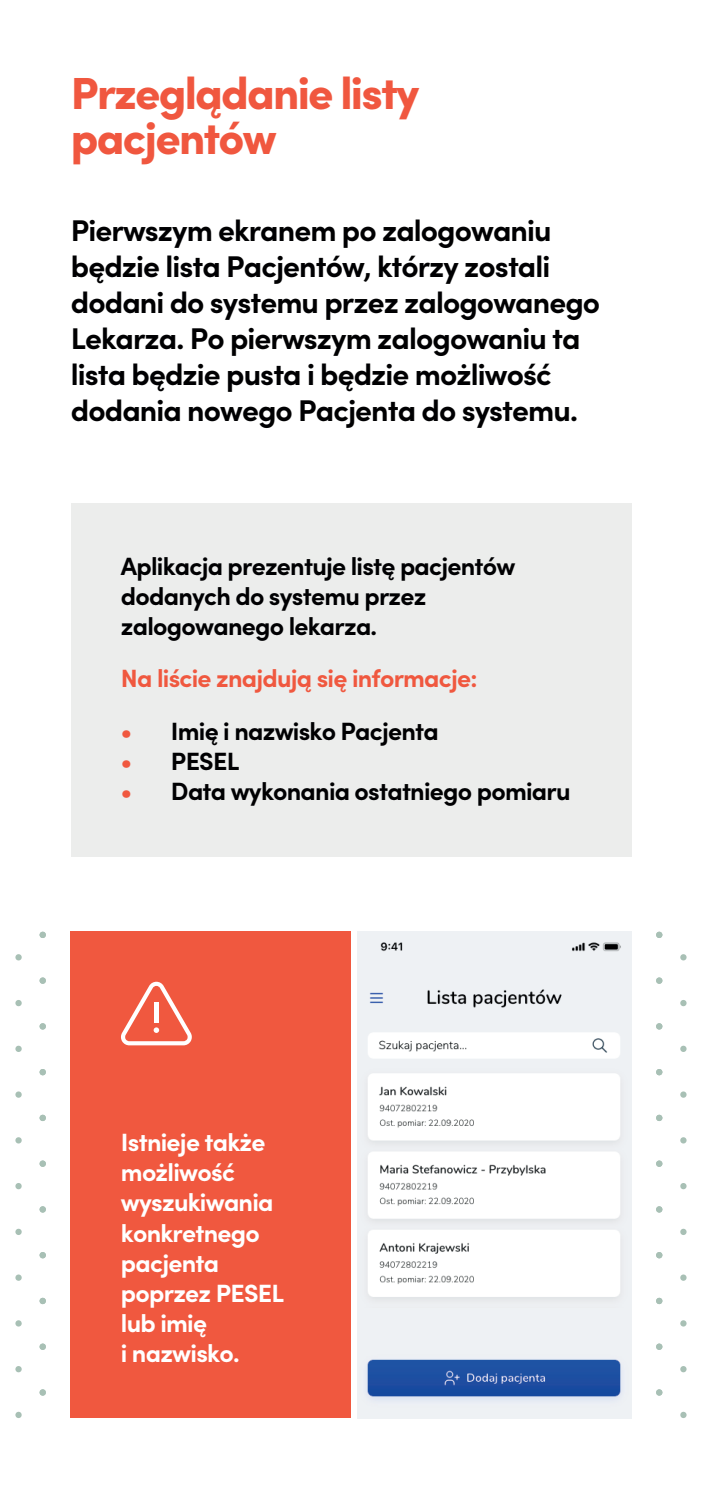
<style>
.page{position:relative;width:702px;height:1489px;background:#fff}
.page>*{position:absolute;margin:0;border:0;box-sizing:border-box;transform-origin:0 0}
.t1{font:900 45px/45px "Sofia Pro";letter-spacing:-.04em;color:#f0573f}
.t2{font:700 30px/36px "Sofia Pro";letter-spacing:-.03em;color:#000002}
.t3{font:700 25px/30px "Sofia Pro";letter-spacing:-.03em;color:#000002}
.t4{font:700 25px/30px "Sofia Pro";letter-spacing:-.03em;color:#fff}
.t5{font:700 25px/52.5px "Sofia Pro";letter-spacing:-.03em;color:#f0583f}
</style>
<div class="page">
<div style="left:71px;top:503px;width:560px;height:353px;background:#ecedec"></div>
<div style="left:71px;top:931px;width:280px;height:486px;background:#f0583f"></div>
<svg style="left:121px;top:981px;width:71px;height:64px"></svg>
<img style="left:357px;top:931px;width:274px;height:486px">
<svg style="left:40px;top:1023px;width:6px;height:6px"></svg>
<svg style="left:15px;top:1045px;width:7px;height:6px"></svg>
<svg style="left:40px;top:1069px;width:6px;height:6px"></svg>
<svg style="left:15px;top:1091px;width:7px;height:6px"></svg>
<svg style="left:40px;top:1114px;width:6px;height:6px"></svg>
<svg style="left:15px;top:1137px;width:7px;height:6px"></svg>
<svg style="left:40px;top:1160px;width:6px;height:6px"></svg>
<svg style="left:15px;top:1183px;width:7px;height:6px"></svg>
<svg style="left:40px;top:1206px;width:6px;height:6px"></svg>
<svg style="left:15px;top:1228px;width:7px;height:6px"></svg>
<svg style="left:40px;top:1252px;width:6px;height:6px"></svg>
<svg style="left:15px;top:1274px;width:7px;height:6px"></svg>
<svg style="left:40px;top:1297px;width:6px;height:6px"></svg>
<svg style="left:15px;top:1320px;width:7px;height:6px"></svg>
<svg style="left:40px;top:1343px;width:6px;height:6px"></svg>
<svg style="left:15px;top:1366px;width:7px;height:6px"></svg>
<svg style="left:40px;top:1389px;width:6px;height:6px"></svg>
<svg style="left:15px;top:1411px;width:7px;height:6px"></svg>
<svg style="left:40px;top:931px;width:6px;height:7px"></svg>
<svg style="left:15px;top:954px;width:7px;height:6px"></svg>
<svg style="left:40px;top:977px;width:6px;height:6px"></svg>
<svg style="left:15px;top:1000px;width:7px;height:6px"></svg>
<svg style="left:656px;top:1023px;width:6px;height:6px"></svg>
<svg style="left:680px;top:1045px;width:6px;height:6px"></svg>
<svg style="left:656px;top:1069px;width:6px;height:6px"></svg>
<svg style="left:680px;top:1091px;width:6px;height:6px"></svg>
<svg style="left:656px;top:1114px;width:6px;height:6px"></svg>
<svg style="left:680px;top:1137px;width:6px;height:6px"></svg>
<svg style="left:656px;top:1160px;width:6px;height:6px"></svg>
<svg style="left:680px;top:1183px;width:6px;height:6px"></svg>
<svg style="left:656px;top:1206px;width:6px;height:6px"></svg>
<svg style="left:680px;top:1228px;width:6px;height:6px"></svg>
<svg style="left:656px;top:1252px;width:6px;height:6px"></svg>
<svg style="left:680px;top:1274px;width:6px;height:6px"></svg>
<svg style="left:656px;top:1297px;width:6px;height:6px"></svg>
<svg style="left:680px;top:1320px;width:6px;height:6px"></svg>
<svg style="left:656px;top:1343px;width:6px;height:6px"></svg>
<svg style="left:680px;top:1366px;width:6px;height:6px"></svg>
<svg style="left:656px;top:1389px;width:6px;height:6px"></svg>
<svg style="left:680px;top:1411px;width:6px;height:6px"></svg>
<svg style="left:656px;top:931px;width:6px;height:7px"></svg>
<svg style="left:680px;top:954px;width:6px;height:6px"></svg>
<svg style="left:656px;top:977px;width:6px;height:6px"></svg>
<svg style="left:680px;top:1000px;width:6px;height:6px"></svg>
<h1 class="t1" style="left:71px;top:66px;width:350px">Przeglądanie listy pacjentów</h1>
<p class="t2" style="left:71px;top:210px;width:530px">Pierwszym ekranem po zalogowaniu będzie lista Pacjentów, którzy zostali dodani do systemu przez zalogowanego Lekarza. Po pierwszym zalogowaniu ta lista będzie pusta i będzie możliwość dodania nowego Pacjenta do systemu.</p>
<p class="t3" style="left:121px;top:549px;width:396px">Aplikacja prezentuje listę pacjentów dodanych do systemu przez zalogowanego lekarza.</p>
<p class="t5" style="left:121px;top:650px;width:358px">Na liście znajdują się informacje: •</p>
<p class="t5" style="left:121px;top:744px;width:13px;line-height:30px">• •</p>
<p class="t3" style="left:171px;top:714px;width:401px">Imię i nazwisko Pacjenta<br>PESEL<br>Data wykonania ostatniego pomiaru</p>
<p class="t4" style="left:121px;top:1125px;width:165px">Istnieje także możliwość wyszukiwania konkretnego pacjenta poprzez PESEL lub imię<br>i nazwisko.</p>
</div>
